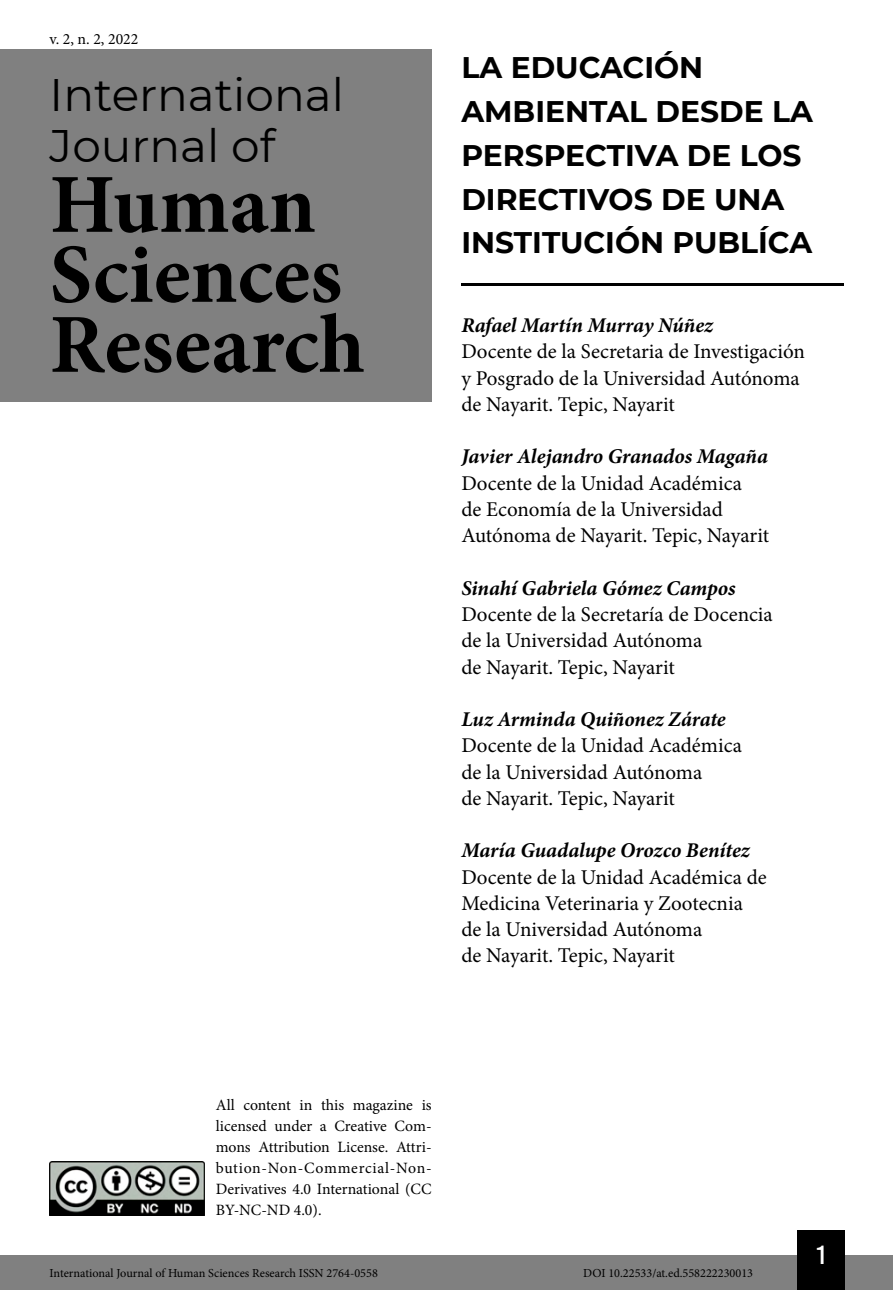
<style>
.page{position:relative;width:893px;height:1290px;background:#fff}
.page>*{position:absolute;margin:0;border:0;box-sizing:border-box;transform-origin:0 0}
.t1{font:700 84px/70px "Minion Pro";color:#000}
.t2{font:45.5px/50.8px "Montserrat";color:#000}
.Título_Artigo{font:700 29.75px/43.8px "Montserrat";color:#000}
.t3{font:26.25px "Bebas Kai";color:#fff}
.Infos_autor{font:21px/26.2px "Minion Pro";color:#000}
.Autor{font:italic 700 21px "Minion Pro";letter-spacing:-.005em;color:#000}
.t4{font:15.75px/21px "Minion Pro";color:#000;text-align:justify}
.t5{font:12.25px "Minion Pro";color:#000}
</style>
<div class="page">
<div style="left:0;top:1255px;width:893px;height:35px;background:#808080"></div>
<div style="left:797px;top:1230px;width:48px;height:60px;background:#000"></div>
<img style="left:50px;top:1161px;width:154px;height:54px">
<div style="left:0;top:50px;width:432px;height:352px;background:#808080"></div>
<hr style="left:461px;top:283px;width:382px;height:2px;background:#000">
<p class="t4" style="left:50px;top:28px;width:90px">v. 2, n. 2, 2022</p>
<h2 class="t2" style="left:50px;top:68px;width:296px">International<br>Journal of</h2>
<h1 class="t1" style="left:50px;top:169px;width:317px">Human<br>Sciences<br>Research</h1>
<p class="Título_Artigo" style="left:461px;top:44px;width:353px">LA EDUCACIÓN<br>AMBIENTAL DESDE LA<br>PERSPECTIVA DE LOS<br>DIRECTIVOS DE UNA<br>INSTITUCIÓN PUBLÍCA</p>
<p class="Autor" style="left:461px;top:310px;width:253px">Rafael Martín Murray Núñez</p>
<p class="Infos_autor" style="left:461px;top:339px;width:345px">Docente de la Secretaria de Investigación y Posgrado de la Universidad Autónoma de Nayarit. Tepic, Nayarit</p>
<p class="Autor" style="left:461px;top:442px;width:308px">Javier Alejandro Granados Magaña</p>
<p class="Infos_autor" style="left:461px;top:470px;width:309px">Docente de la Unidad Académica<br>de Economía de la Universidad<br>Autónoma de Nayarit. Tepic, Nayarit</p>
<p class="Autor" style="left:461px;top:573px;width:276px">Sinahí Gabriela Gómez Campos</p>
<p class="Infos_autor" style="left:461px;top:601px;width:313px">Docente de la Secretaría de Docencia de la Universidad Autónoma<br>de Nayarit. Tepic, Nayarit</p>
<p class="Autor" style="left:461px;top:704px;width:266px">Luz Arminda Quiñonez Zárate</p>
<p class="Infos_autor" style="left:461px;top:732px;width:282px">Docente de la Unidad Académica de la Universidad Autónoma<br>de Nayarit. Tepic, Nayarit</p>
<p class="Autor" style="left:461px;top:835px;width:290px">María Guadalupe Orozco Benítez</p>
<p class="Infos_autor" style="left:461px;top:864px;width:307px">Docente de la Unidad Académica de<br>Medicina Veterinaria y Zootecnia de la Universidad Autónoma<br>de Nayarit. Tepic, Nayarit</p>
<p class="t4" style="left:216px;top:1095px;width:217px">All content in this magazine is licensed under a Creative Com&shy;mons Attribution License. Attri&shy;bution-Non-Commercial-Non-Derivatives 4.0 International (CC BY-NC-ND 4.0).</p>
<p class="t3" style="left:817px;top:1241px;width:10px">1</p>
<p class="t5" style="left:50px;top:1265px;width:330px">International Journal of Human Sciences Research ISSN 2764-0558</p>
<p class="t5" style="left:583px;top:1265px;width:171px">DOI 10.22533/at.ed.558222230013</p>
</div>
